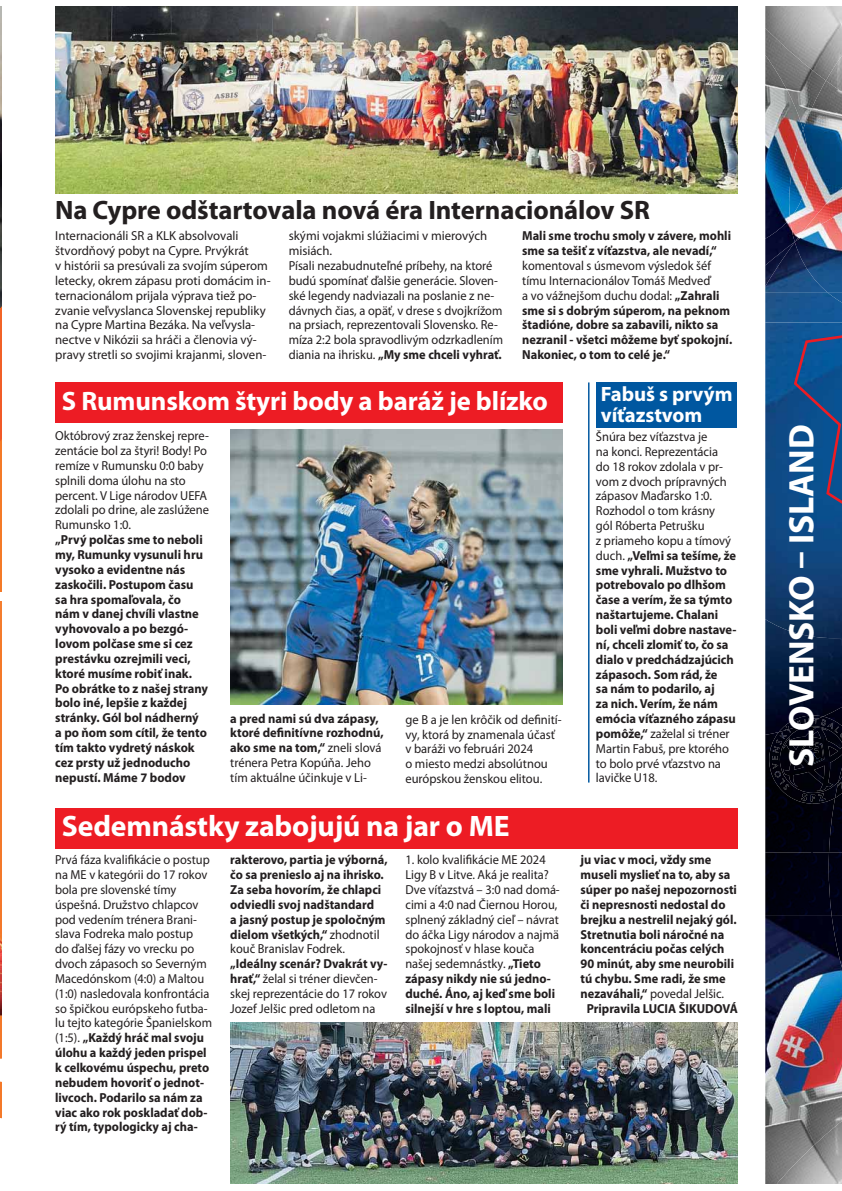
<style>
.page{position:relative;width:842px;height:1191px;background:#fff}
.page>*{position:absolute;margin:0;border:0;box-sizing:border-box;transform-origin:0 0}
.t1{font:700 35.6px "Myriad Pro";letter-spacing:-.005em;color:#fff}
.t2{font:700 29.7px "Myriad Pro";letter-spacing:-.005em;color:#fff}
.t3{font:700 26.7px "Myriad Pro";letter-spacing:-.005em;color:#231f20}
.t4{font:700 26.7px "Myriad Pro";letter-spacing:-.005em;color:#fff}
.t5{font:700 20.8px/20.8px "Myriad Pro";letter-spacing:-.005em;color:#fff}
.t6{font:700 13.1px/14.8px "Myriad Pro";color:#231f20;scale:.96 1}
.t7{font:13.1px/14.8px "Myriad Pro";color:#231f20;scale:.95 1}
.t8{font:700 13.1px/14.8px "Myriad Pro";color:#231f20;scale:.95 1}
.t9{font:13.1px/14.8px "Myriad Pro";color:#231f20}
.t10{font:13.1px/14.8px "Myriad Pro";color:#231f20;scale:.96 1}
.s1{font-weight:700}
.s2{font-weight:400}
</style>
<div class="page">
<img style="left:0;top:7px;width:2px;height:274px">
<hr style="left:0;top:402px;width:2px;height:190px;background:#f47a28">
<svg style="left:0;top:281px;width:2px;height:25px"></svg>
<img style="left:0;top:306px;width:2px;height:135px">
<svg style="left:0;top:601px;width:2px;height:518px"></svg>
<img style="left:812px;top:804px;width:17px;height:49px">
<img style="left:765px;top:735px;width:47px;height:118px">
<img style="left:769px;top:735px;width:60px;height:69px">
<img style="left:829px;top:801px;width:13px;height:114px">
<img style="left:765px;top:638px;width:77px;height:97px">
<img style="left:779px;top:715px;width:44px;height:3px">
<svg style="left:772px;top:718px;width:70px;height:83px;background:#0a0b16"></svg>
<img style="left:765px;top:322px;width:77px;height:316px">
<svg style="left:792px;top:322px;width:50px;height:194px;background:#184e8a"></svg>
<img style="left:765px;top:853px;width:67px;height:62px">
<img style="left:765px;top:915px;width:77px;height:269px">
<img style="left:832px;top:915px;width:10px;height:53px">
<img style="left:765px;top:292px;width:77px;height:30px">
<img style="left:827px;top:292px;width:15px;height:11px">
<img style="left:790px;top:81px;width:52px;height:161px">
<img style="left:809px;top:186px;width:33px;height:26px">
<img style="left:765px;top:242px;width:30px;height:50px">
<img style="left:795px;top:212px;width:47px;height:80px">
<img style="left:765px;top:81px;width:38px;height:158px">
<img style="left:789px;top:129px;width:20px;height:89px">
<img style="left:765px;top:7px;width:77px;height:74px">
<img style="left:826px;top:55px;width:16px;height:38px">
<img style="left:776px;top:1120px;width:66px;height:64px">
<img style="left:55px;top:7px;width:683px;height:187px">
<hr style="left:588px;top:382px;width:2px;height:401px;background:#0057a0">
<div style="left:596px;top:382px;width:140px;height:46px;background:#0057a0"></div>
<div style="left:55px;top:382px;width:508px;height:41px;background:#ed1c24"></div>
<div style="left:55px;top:808px;width:683px;height:41px;background:#ed1c24"></div>
<img style="left:230px;top:1022px;width:508px;height:162px">
<img style="left:230px;top:429px;width:333px;height:276px">
<svg style="left:800px;top:552px;width:3px;height:16px"></svg>
<h3 class="t3" style="left:55px;top:199px;width:596px">Na Cypre odštartovala nová éra Internacionálov SR</h3>
<p class="t9" style="left:55px;top:229px;width:217px">Internacionáli SR a KLK absolvovali štvordňový pobyt na Cypre. Prvýkrát<br>v histórii sa presúvali za svojím súperom letecky, okrem zápasu proti domácim in&shy;ternacionálom prijala výprava tiež po&shy;zvanie veľvyslanca Slovenskej republiky na Cypre Martina Bezáka. Na veľvysla&shy;nectve v Nikózii sa hráči a členovia vý&shy;pravy stretli so svojimi krajanmi, sloven-</p>
<p class="t9" style="left:289px;top:229px;width:216px">skými vojakmi slúžiacimi v mierových misiách.<br>Písali nezabudnuteľné príbehy, na ktoré budú spomínať ďalšie generácie. Sloven&shy;ské legendy nadviazali na poslanie z ne&shy;dávnych čias, a opäť, v drese s dvojkrížom na prsiach, reprezentovali Slovensko. Re&shy;míza 2:2 bola spravodlivým odzrkadlením diania na ihrisku. <span class="s1">„My sme chceli vyhrať.</span></p>
<p class="t8" style="left:522px;top:229px;width:221px">Mali sme trochu smoly v závere, mohli sme sa tešiť z víťazstva, ale nevadí,“</p>
<p class="t8" style="left:522px;top:259px;width:223px"><span class="s2">komentoval s úsmevom výsledok šéf tímu Internacionálov Tomáš Medveď<br>a vo vážnejšom duchu dodal:</span> „Zahrali sme si s dobrým súperom, na peknom štadióne, dobre sa zabavili, nikto sa nezranil - všetci môžeme byť spokojní.<br>Nakoniec, o tom to celé je.“</p>
<h3 class="t4" style="left:62px;top:391px;width:488px">S Rumunskom štyri body a baráž je blízko</h3>
<p class="t10" style="left:55px;top:429px;width:162px">Októbrový zraz ženskej repre&shy;zentácie bol za štyri! Body! Po remíze v Rumunsku 0:0 baby splnili doma úlohu na sto percent. V Lige národov UEFA zdolali po drine, ale zaslúžene<br>Rumunsko 1:0.</p>
<p class="t6" style="left:55px;top:533px;width:161px">„Prvý polčas sme to neboli my, Rumunky vysunuli hru vysoko a evidentne nás zaskočili. Postupom času sa hra spomaľovala, čo nám v danej chvíli vlastne vyhovovalo a po bezgó&shy;lovom polčase sme si cez prestávku ozrejmili veci, ktoré musíme robiť inak.<br>Po obrátke to z našej strany bolo iné, lepšie z každej stránky. Gól bol nádherný a po ňom som cítil, že tento tím takto vydretý náskok cez prsty už jednoducho nepustí. Máme 7 bodov</p>
<p class="t6" style="left:230px;top:712px;width:161px">a pred nami sú dva zápasy, ktoré definitívne rozhodnú, ako sme na tom,“ <span class="s2">zneli slová trénera Petra Kopúňa. Jeho tím aktuálne účinkuje v Li-</span></p>
<p class="t10" style="left:405px;top:713px;width:164px">ge B a je len krôčik od definití&shy;vy, ktorá by znamenala účasť v baráži vo februári 2024<br>o miesto medzi absolútnou európskou ženskou elitou.</p>
<h3 class="t5" style="left:601px;top:385px;width:133px">Fabuš s prvým víťazstvom</h3>
<p class="t6" style="left:596px;top:430px;width:148px"><span class="s2">Šnúra bez víťazstva je<br>na konci. Reprezentácia<br>do 18 rokov zdolala v pr&shy;vom z dvoch prípravných zápasov Maďarsko 1:0.<br>Rozhodol o tom krásny<br>gól Róberta Petrušku<br>z priameho kopu a tímový duch.</span> „Veľmi sa tešíme, že sme vyhrali. Mužstvo to potrebovalo po dlhšom čase a verím, že sa týmto naštartujeme. Chalani boli veľmi dobre nastave&shy;ní, chceli zlomiť to, čo sa dialo v predchádzajúcich zápasoch. Som rád, že<br>sa nám to podarilo, aj<br>za nich. Verím, že nám emócia víťazného zápasu pomôže,“ <span class="s2">zaželal si tréner<br>Martin Fabuš, pre ktorého to bolo prvé vťazstvo na lavičke U18.</span></p>
<h2 class="t2" style="left:62px;top:815px;width:449px">Sedemnástky zabojujú na jar o ME</h2>
<p class="t8" style="left:230px;top:853px;width:167px">rakterovo, partia je výborná, čo sa prenieslo aj na ihrisko.<br>Za seba hovorím, že chlapci odviedli svoj nadštandard<br>a jasný postup je spoločným dielom všetkých,“ <span class="s2">zhodnotil kouč Branislav Fodrek.</span></p>
<p class="t7" style="left:230px;top:957px;width:167px"><span class="s1">„Ideálny scenár? Dvakrát vy&shy;hrať,“</span> želal si tréner dievčen&shy;skej reprezentácie do 17 rokov<br>Jozef Jelšic pred odletom na</p>
<p class="t7" style="left:55px;top:853px;width:167px">Prvá fáza kvalifikácie o postup na ME v kategórii do 17 rokov bola pre slovenské tímy úspešná. Družstvo chlapcov pod vedením trénera Brani&shy;slava Fodreka malo postup<br>do ďalšej fázy vo vrecku po dvoch zápasoch so Severným<br>Macedónskom (4:0) a Maltou (1:0) nasledovala konfrontácia so špičkou európskeho futba&shy;lu tejto kategórie Španielskom (1:5). <span class="s1">„Každý hráč mal svoju úlohu a každý jeden prispel k celkovému úspechu, preto nebudem hovoriť o jednot&shy;livcoch. Podarilo sa nám za viac ako rok poskladať dob&shy;rý tím, typologicky aj cha-</span></p>
<p class="t7" style="left:405px;top:853px;width:164px">1. kolo kvalifikácie ME 2024<br>Ligy B v Litve. Aká je realita?<br>Dve víťazstvá – 3:0 nad domá&shy;cimi a 4:0 nad Čiernou Horou, splnený základný cieľ – návrat do áčka Ligy národov a najmä spokojnosť v hlase kouča našej sedemnástky. <span class="s1">„Tieto zápasy nikdy nie sú jedno&shy;duché. Áno, aj keď sme boli silnejší v hre s loptou, mali</span></p>
<p class="t8" style="left:581px;top:853px;width:139px">ju viac v moci, vždy sme</p>
<p class="t8" style="left:581px;top:868px;width:159px">museli myslieť na to, aby sa</p>
<p class="t8" style="left:581px;top:883px;width:166px">súper po našej nepozornosti</p>
<p class="t8" style="left:581px;top:898px;width:154px">či nepresnosti nedostal do</p>
<p class="t8" style="left:581px;top:913px;width:166px">brejku a nestrelil nejaký gól.</p>
<p class="t8" style="left:581px;top:928px;width:153px">Stretnutia boli náročné na</p>
<p class="t8" style="left:581px;top:942px;width:153px">koncentráciu počas celých</p>
<p class="t8" style="left:581px;top:957px;width:163px">90 minút, aby sme neurobili</p>
<p class="t8" style="left:581px;top:972px;width:154px">tú chybu. Sme radi, že sme</p>
<p class="t7" style="left:581px;top:987px;width:153px"><span class="s1">nezaváhali,“</span> povedal Jelšic.</p>
<p class="t8" style="left:587px;top:1002px;width:161px">Pripravila LUCIA ŠIKUDOVÁ</p>
<h1 class="t1" style="left:788px;top:767px;width:344px;rotate:-90deg">SLOVENSKO ISLAND</h1>
</div>
